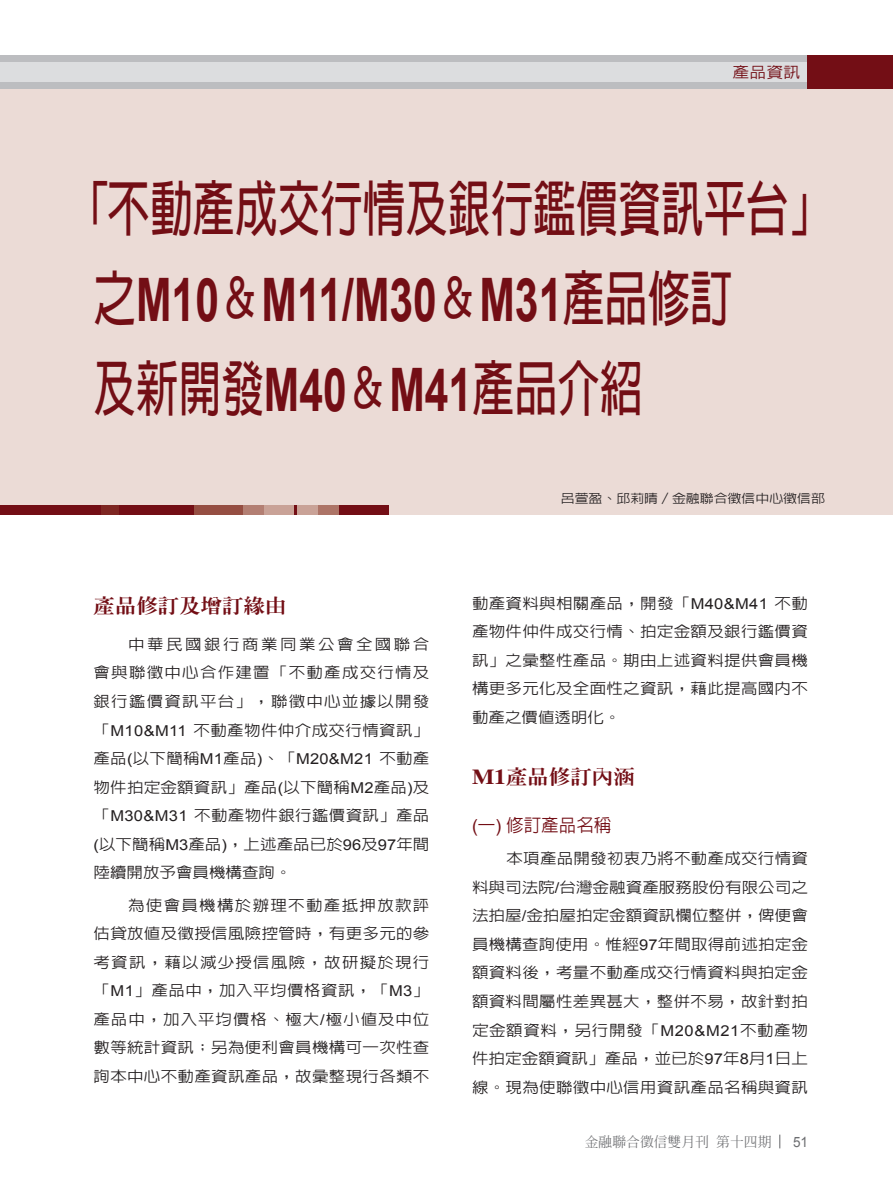
<style>
.page{position:relative;width:893px;height:1191px;background:#fff}
.page>*{position:absolute;margin:0;border:0;box-sizing:border-box;transform-origin:0 0}
.t1{font:700 60px "AR Hei B5";color:#730e15;scale:.71 1}
.t2{font:700 60px "Arial";color:#730e15;scale:.71 1}
.t3{font:800 19.5px "AR Ming B5";color:#730e15;scale:1.1 1}
.t4{font:500 18px "AR Hei B5";color:#730e15}
.t5{font:500 15.3px "AR Hei B5";color:#730e15;scale:1.1 1}
.t6{font:500 15px/28.5px "AR Hei B5";letter-spacing:.02em;color:#231f20;text-align:justify;scale:1.1 1}
.t7{font:14.25px "Arial";color:#6c6d70;scale:.95 1}
.t8{font:500 13.8px "AR Ming B5";color:#6c6d70}
.t9{font:500 12.3px "AR Hei B5";color:#231f20;scale:1.13 1}
.s1{font-family:"AR Hei B5"}
.s2{font-family:"Arial"}
.s3{font-family:"Arial";font-weight:400}
.s4{font-family:"Times";font-weight:700;font-size:21.45px}
</style>
<div class="page">
<div style="left:0;top:55px;width:893px;height:34px;background:#bcbdc0"></div>
<div style="left:0;top:62px;width:893px;height:20px;background:#dcdddf"></div>
<div style="left:808px;top:55px;width:85px;height:34px;background:#730e15"></div>
<svg style="left:779px;top:1134px;width:1px;height:14px"></svg>
<div style="left:0;top:89px;width:893px;height:425px;background:#ebdbd6"></div>
<div style="left:0;top:505px;width:388px;height:9px;background:#730e15"></div>
<div style="left:102px;top:505px;width:17px;height:9px;background:#7e2622"></div>
<div style="left:194px;top:505px;width:49px;height:9px;background:#954e42"></div>
<div style="left:243px;top:505px;width:21px;height:9px;background:#b37f73"></div>
<div style="left:264px;top:505px;width:29px;height:9px;background:#c9a297"></div>
<div style="left:298px;top:505px;width:20px;height:9px;background:#c9a297"></div>
<div style="left:318px;top:505px;width:21px;height:9px;background:#ad7467"></div>
<p class="t5" style="left:732px;top:65px;width:63px">產品資訊</p>
<h1 class="t1" style="left:68px;top:178px;width:1076px">「不動產成交行情及銀行鑑價資訊平台」</h1>
<h1 class="t2" style="left:94px;top:266px;width:902px"><span class="s1">之</span>M10<span class="s1">＆</span>M11/M30<span class="s1">＆</span>M31<span class="s1">產品修訂</span></h1>
<h1 class="t1" style="left:94px;top:358px;width:775px">及新開發<span class="s2">M40</span>＆<span class="s2">M41</span>產品介紹</h1>
<h2 class="t3" style="left:94px;top:595px;width:177px">產品修訂及增訂緣由</h2>
<p class="t6" style="left:94px;top:630px;width:307px;text-indent:34px">中華民國銀行商業同業公會全國聯合會與聯徵中心合作建置「不動產成交行情及銀行鑑價資訊平台」，聯徵中心並據以開發「<span class="s3">M10&amp;M11</span> 不動產物件仲介成交行情資訊」產品<span class="s3">(</span>以下簡稱<span class="s3">M1</span>產品<span class="s3">)</span>、「<span class="s3">M20&amp;M21</span> 不動產物件拍定金額資訊」產品<span class="s3">(</span>以下簡稱<span class="s3">M2</span>產品<span class="s3">)</span>及「<span class="s3">M30&amp;M31</span> 不動產物件銀行鑑價資訊」產品<span class="s3">(</span>以下簡稱<span class="s3">M3</span>產品<span class="s3">)</span>，上述產品已於<span class="s3">96</span>及<span class="s3">97</span>年間陸續開放予會員機構查詢。</p>
<p class="t6" style="left:94px;top:891px;width:307px;text-indent:34px">為使會員機構於辦理不動產抵押放款評估貸放值及徵授信風險控管時，有更多元的參考資訊，藉以減少授信風險，故研擬於現行「<span class="s3">M1</span>」產品中，加入平均價格資訊，「<span class="s3">M3</span>」產品中，加入平均價格、極大<span class="s3">/</span>極小值及中位數等統計資訊；另為便利會員機構可一次性查詢本中心不動產資訊產品，故彙整現行各類不</p>
<p class="t9" style="left:561px;top:492px;width:235px">呂萱盈、邱莉晴／金融聯合徵信中心徵信部</p>
<p class="t6" style="left:472px;top:589px;width:307px">動產資料與相關產品，開發「<span class="s3">M40&amp;M41</span> 不動產物件仲件成交行情、拍定金額及銀行鑑價資訊」之彙整性產品。期由上述資料提供會員機構更多元化及全面性之資訊，藉此提高國內不動產之價值透明化。</p>
<h2 class="t3" style="left:472px;top:766px;width:149px"><span class="s4">M1</span>產品修訂內涵</h2>
<p class="t4" style="left:472px;top:816px;width:141px"><span class="s3">(</span>一<span class="s3">)</span> 修訂產品名稱</p>
<p class="t6" style="left:472px;top:844px;width:307px;text-indent:34px">本項產品開發初衷乃將不動產成交行情資料與司法院<span class="s3">/</span>台灣金融資產服務股份有限公司之法拍屋<span class="s3">/</span>金拍屋拍定金額資訊欄位整併，俾便會員機構查詢使用。惟經<span class="s3">97</span>年間取得前述拍定金額資料後，考量不動產成交行情資料與拍定金額資料間屬性差異甚大，整併不易，故針對拍定金額資料，另行開發「<span class="s3">M20&amp;M21</span>不動產物件拍定金額資訊」產品，並已於<span class="s3">97</span>年<span class="s3">8</span>月<span class="s3">1</span>日上線。現為使聯徵中心信用資訊產品名稱與資訊</p>
<p class="t8" style="left:585px;top:1135px;width:188px">金融聯合徵信雙月刊第十四期</p>
<p class="t7" style="left:793px;top:1133px;width:17px">51</p>
</div>
